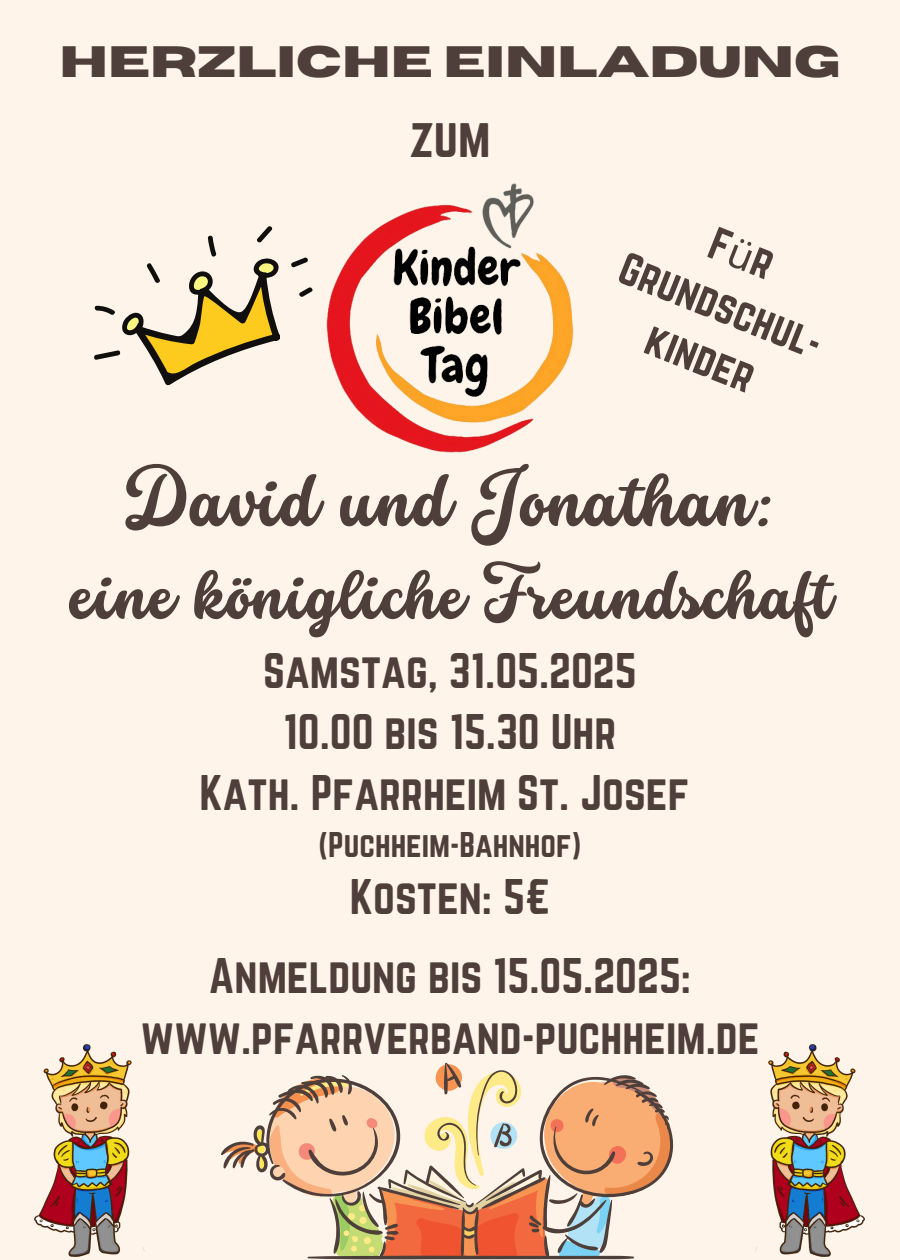
<style>
.page{position:relative;width:900px;height:1260px;background:#fff4ea}
.page>*{position:absolute;margin:0;border:0;box-sizing:border-box;transform-origin:0 0}
.t1{font:800 69.38px "Stars Love Bottom";color:#4f3f3a}
.t2{font:800 64.38px "Stars Love Bottom";color:#4f3f3a}
.t3{font:48.38px "Norwester";color:#4f3f3a}
.t4{font:43.75px/60.9px "Norwester";color:#4f3f3a;text-align:center}
.t5{font:700 43.75px "Horizon";color:#4f3f3a}
.t6{font:40.38px "Norwester";color:#4f3f3a}
.t7{font:31.25px "Norwester";color:#4f3f3a}
</style>
<div class="page">
<svg style="left:221px;top:1063px;width:453px;height:197px"></svg>
<img style="left:326px;top:183px;width:248px;height:270px">
<img style="left:35px;top:1044px;width:110px;height:213px">
<img style="left:755px;top:1044px;width:110px;height:213px">
<svg style="left:94px;top:226px;width:219px;height:160px"></svg>
<h2 class="t5" style="left:59px;top:40px;width:783px">HERZLICHE EINLADUNG</h2>
<p class="t3" style="left:409px;top:109px;width:83px">zum</p>
<p class="t6" style="left:631px;top:243px;width:224px;rotate:22deg">Grundschul-</p>
<h1 class="t6" style="left:657px;top:314px;width:115px;rotate:22deg">kinder</h1>
<h3 class="t1" style="left:125px;top:462px;width:651px">David und Jonathan:</h3>
<h3 class="t2" style="left:69px;top:559px;width:764px">eine königliche Freundschaft</h3>
<p class="t4" style="left:199px;top:640px;width:492px">Samstag, 31.05.2025<br>10.00 bis 15.30 Uhr<br>Kath. Pfarrheim St. Josef</p>
<p class="t7" style="left:319px;top:826px;width:264px">(Puchheim-Bahnhof)</p>
<p class="t4" style="left:350px;top:866px;width:202px">Kosten: 5€</p>
<p class="t4" style="left:140px;top:945px;width:621px">Anmeldung bis 15.05.2025: www.pfarrverband-puchheim.de</p>
</div>
